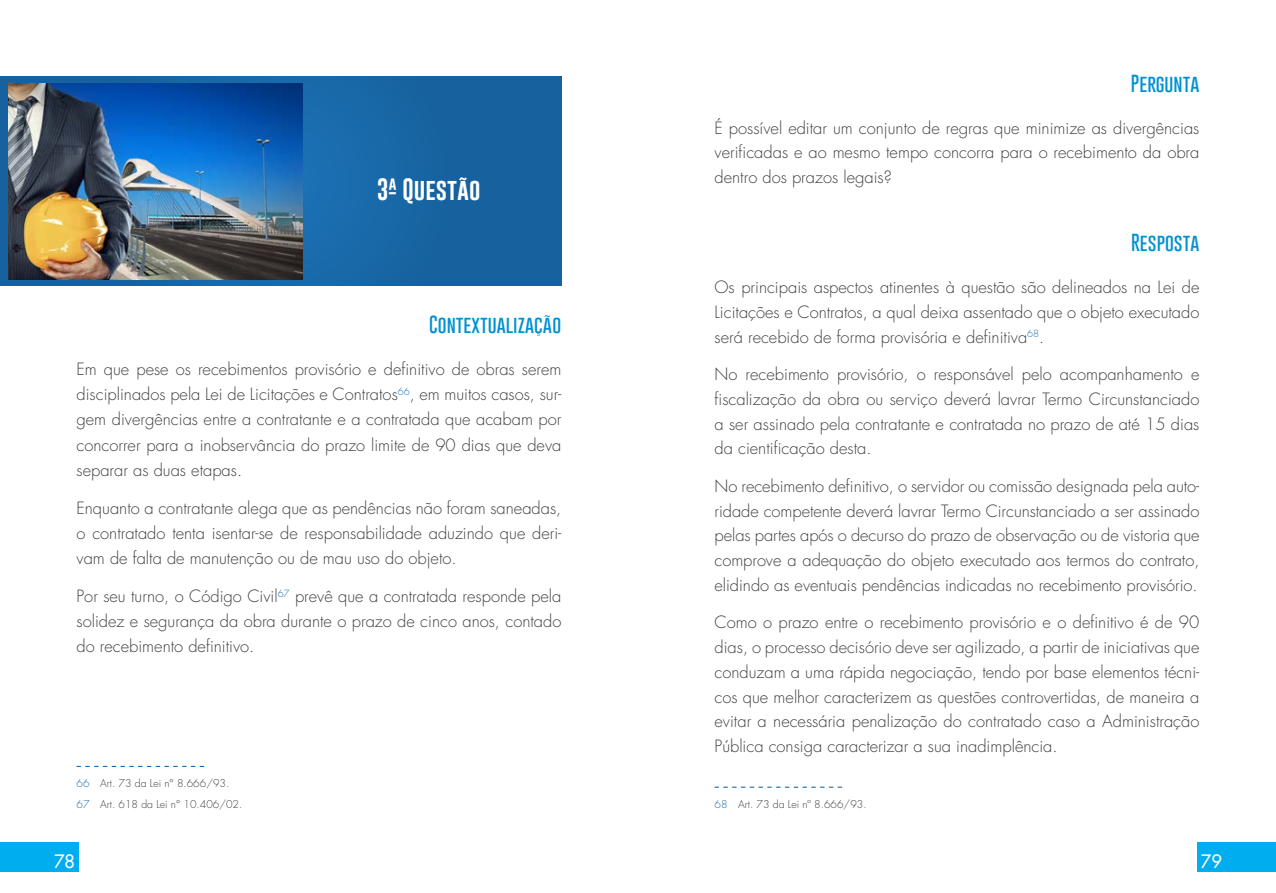
<style>
.page{position:relative;width:1276px;height:893px;background:#fff}
.page>*{position:absolute;margin:0;border:0;box-sizing:border-box;transform-origin:0 0}
.t1{font:22.5px "Gobold";color:#fff}
.t2{font:100 18px "Gobold";color:#0091d1}
.t3{font:18px "Futura LT";color:#fff}
.t4{font:300 16.5px/24.8px "Futura LT";color:#414042;text-align:justify}
.t5{font:300 10.5px/20.7px "Futura LT";color:#414042}
.s1{color:#1a6bac}
</style>
<div class="page">
<div style="left:0;top:843px;width:79px;height:29px;background:#00aeef"></div>
<div style="left:1197px;top:843px;width:79px;height:29px;background:#00aeef"></div>
<svg style="left:0;top:77px;width:561px;height:209px;background:#1865a2"></svg>
<img style="left:9px;top:83px;width:293px;height:196px">
<svg style="left:77px;top:766px;width:127px;height:1px"></svg>
<svg style="left:714px;top:787px;width:128px;height:1px"></svg>
<h1 class="t1" style="left:377px;top:175px;width:105px">3ª QUESTÃO</h1>
<p class="t2" style="left:429px;top:312px;width:134px">Contextualização</p>
<p class="t4" style="left:77px;top:357px;width:486px;line-height:25.2px">Em que pese os recebimentos provisório e definitivo de obras serem disciplinados pela Lei de Licitações e Contratos<sup>66</sup>, em muitos casos, sur&shy;gem divergências entre a contratante e a contratada que acabam por concorrer para a inobservância do prazo limite de 90 dias que deva separar as duas etapas.</p>
<p class="t4" style="left:77px;top:495px;width:486px;line-height:25.2px">Enquanto a contratante alega que as pendências não foram saneadas, o contratado tenta isentar-se de responsabilidade aduzindo que deri&shy;vam de falta de manutenção ou de mau uso do objeto.</p>
<p class="t4" style="left:77px;top:584px;width:486px;line-height:25.2px">Por seu turno, o Código Civil<sup>67</sup> prevê que a contratada responde pela solidez e segurança da obra durante o prazo de cinco anos, contado do recebimento definitivo.</p>
<p class="t5" style="left:77px;top:773px;width:167px"><span class="s1">66</span> Art. 73 da Lei n° 8.666/93.<br><span class="s1">67</span> Art. 618 da Lei n° 10.406/02.</p>
<p class="t2" style="left:1131px;top:71px;width:70px">Pergunta</p>
<p class="t4" style="left:714px;top:116px;width:486px">É possível editar um conjunto de regras que minimize as divergências verificadas e ao mesmo tempo concorra para o recebimento da obra dentro dos prazos legais?</p>
<p class="t2" style="left:1131px;top:231px;width:70px">Resposta</p>
<p class="t4" style="left:714px;top:275px;width:486px">Os principais aspectos atinentes à questão são delineados na Lei de Licitações e Contratos, a qual deixa assentado que o objeto executado será recebido de forma provisória e definitiva<sup>68</sup>.</p>
<p class="t4" style="left:714px;top:362px;width:486px">No recebimento provisório, o responsável pelo acompanhamento e fiscalização da obra ou serviço deverá lavrar Termo Circunstanciado a ser assinado pela contratante e contratada no prazo de até 15 dias da cientificação desta.</p>
<p class="t4" style="left:714px;top:474px;width:486px">No recebimento definitivo, o servidor ou comissão designada pela auto&shy;ridade competente deverá lavrar Termo Circunstanciado a ser assinado pelas partes após o decurso do prazo de observação ou de vistoria que comprove a adequação do objeto executado aos termos do contrato, elidindo as eventuais pendências indicadas no recebimento provisório.</p>
<p class="t4" style="left:714px;top:610px;width:486px">Como o prazo entre o recebimento provisório e o definitivo é de 90 dias, o processo decisório deve ser agilizado, a partir de iniciativas que conduzam a uma rápida negociação, tendo por base elementos técni&shy;cos que melhor caracterizem as questões controvertidas, de maneira a evitar a necessária penalização do contratado caso a Administração Pública consiga caracterizar a sua inadimplência.</p>
<p class="t5" style="left:714px;top:794px;width:154px"><span class="s1">68</span> Art. 73 da Lei nº 8.666/93.</p>
<p class="t3" style="left:54px;top:849px;width:22px">78</p>
<p class="t3" style="left:1201px;top:849px;width:22px">79</p>
</div>
